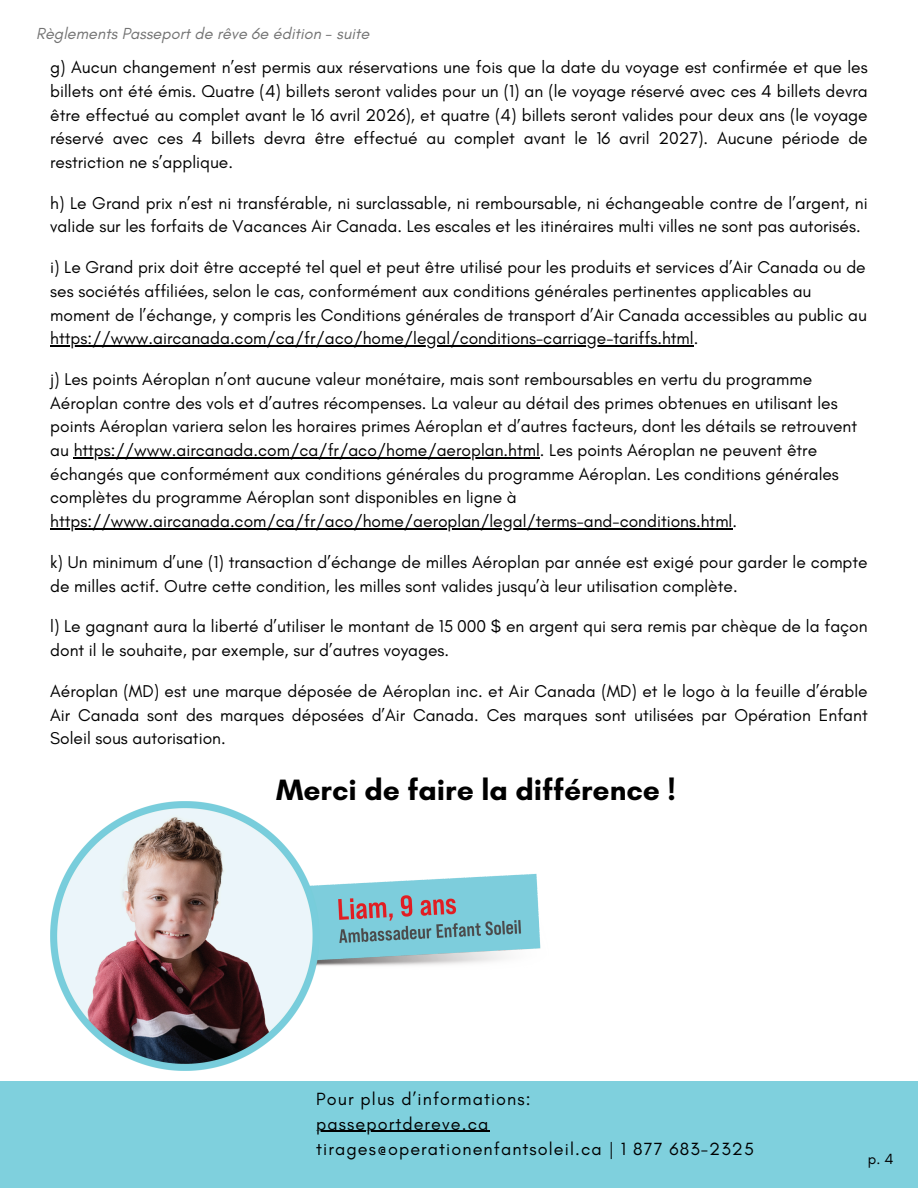
<style>
.page{position:relative;width:918px;height:1188px;background:#fff}
.page>*{position:absolute;margin:0;border:0;box-sizing:border-box;transform-origin:0 0}
.t1{font:700 30px "Glacial Indifference";color:#000}
.t2{font:18px/24.8px "Glacial Indifference";letter-spacing:.06em;color:#000}
.t3{font:17.4px/23.7px "Glacial Indifference";color:#000}
.t4{font:italic 16.35px "Glacial Indifference";color:#737373}
.t5{font:15px "Glacial Indifference";color:#000}
</style>
<div class="page">
<div style="left:0;top:1081px;width:918px;height:107px;background:#7fd0dd"></div>
<img style="left:50px;top:802px;width:491px;height:269px">
<hr style="left:50px;top:345px;width:644px;height:1px;background:#000">
<hr style="left:74px;top:457px;width:466px;height:1px;background:#000">
<hr style="left:50px;top:528px;width:682px;height:1px;background:#000">
<hr style="left:316px;top:1131px;width:174px;height:1px;background:#000">
<p class="t4" style="left:36px;top:24px;width:335px">Règlements Passeport de rêve 6e édition - suite</p>
<h2 class="t3" style="left:50px;top:55px;width:819px;text-align:justify">g) Aucun changement n’est permis aux réservations une fois que la date du voyage est confirmée et que les billets ont été émis. Quatre (4) billets seront valides pour un (1) an (le voyage réservé avec ces 4 billets devra être effectué au complet avant le 16 avril 2026), et quatre (4) billets seront valides pour deux ans (le voyage réservé avec ces 4 billets devra être effectué au complet avant le 16 avril 2027). Aucune période de restriction ne s’applique.</h2>
<h2 class="t3" style="left:50px;top:191px;width:819px">h) Le Grand prix n’est ni transférable, ni surclassable, ni remboursable, ni échangeable contre de l’argent, ni valide sur les forfaits de Vacances Air Canada. Les escales et les itinéraires multi villes ne sont pas autorisés.</h2>
<h2 class="t3" style="left:50px;top:255px;width:818px">i) Le Grand prix doit être accepté tel quel et peut être utilisé pour les produits et services d’Air Canada ou de ses sociétés affiliées, selon le cas, conformément aux conditions générales pertinentes applicables au moment de l’échange, y compris les Conditions générales de transport d’Air Canada accessibles au public au</h2>
<h2 class="t3" style="left:50px;top:326px;width:650px">https://www.aircanada.com/ca/fr/aco/home/legal/conditions-carriage-tariffs.html.</h2>
<h2 class="t3" style="left:50px;top:367px;width:808px">j) Les points Aéroplan n’ont aucune valeur monétaire, mais sont remboursables en vertu du programme<br>Aéroplan contre des vols et d’autres récompenses. La valeur au détail des primes obtenues en utilisant les points Aéroplan variera selon les horaires primes Aéroplan et d’autres facteurs, dont les détails se retrouvent</h2>
<h2 class="t3" style="left:50px;top:438px;width:768px">au https://www.aircanada.com/ca/fr/aco/home/aeroplan.html. Les points Aéroplan ne peuvent être</h2>
<h2 class="t3" style="left:50px;top:462px;width:790px">échangés que conformément aux conditions générales du programme Aéroplan. Les conditions générales complètes du programme Aéroplan sont disponibles en ligne à</h2>
<h2 class="t3" style="left:50px;top:509px;width:688px">https://www.aircanada.com/ca/fr/aco/home/aeroplan/legal/terms-and-conditions.html.</h2>
<h2 class="t3" style="left:50px;top:550px;width:819px">k) Un minimum d’une (1) transaction d’échange de milles Aéroplan par année est exigé pour garder le compte de milles actif. Outre cette condition, les milles sont valides jusqu’à leur utilisation complète.</h2>
<h2 class="t3" style="left:50px;top:614px;width:819px">l) Le gagnant aura la liberté d’utiliser le montant de 15 000 $ en argent qui sera remis par chèque de la façon dont il le souhaite, par exemple, sur d’autres voyages.</h2>
<h2 class="t3" style="left:50px;top:679px;width:819px;text-align:justify">Aéroplan (MD) est une marque déposée de Aéroplan inc. et Air Canada (MD) et le logo à la feuille d’érable Air Canada sont des marques déposées d’Air Canada. Ces marques sont utilisées par Opération Enfant Soleil sous autorisation.</h2>
<p class="t1" style="left:276px;top:772px;width:401px">Merci de faire la différence !</p>
<p class="t2" style="left:316px;top:1086px;width:216px">Pour plus d’informations:</p>
<h2 class="t2" style="left:316px;top:1111px;width:439px">passeportdereve.ca tirages@operationenfantsoleil.ca | 1 877 683-2325</h2>
<h1 class="t5" style="left:868px;top:1150px;width:27px">p. 4</h1>
</div>
